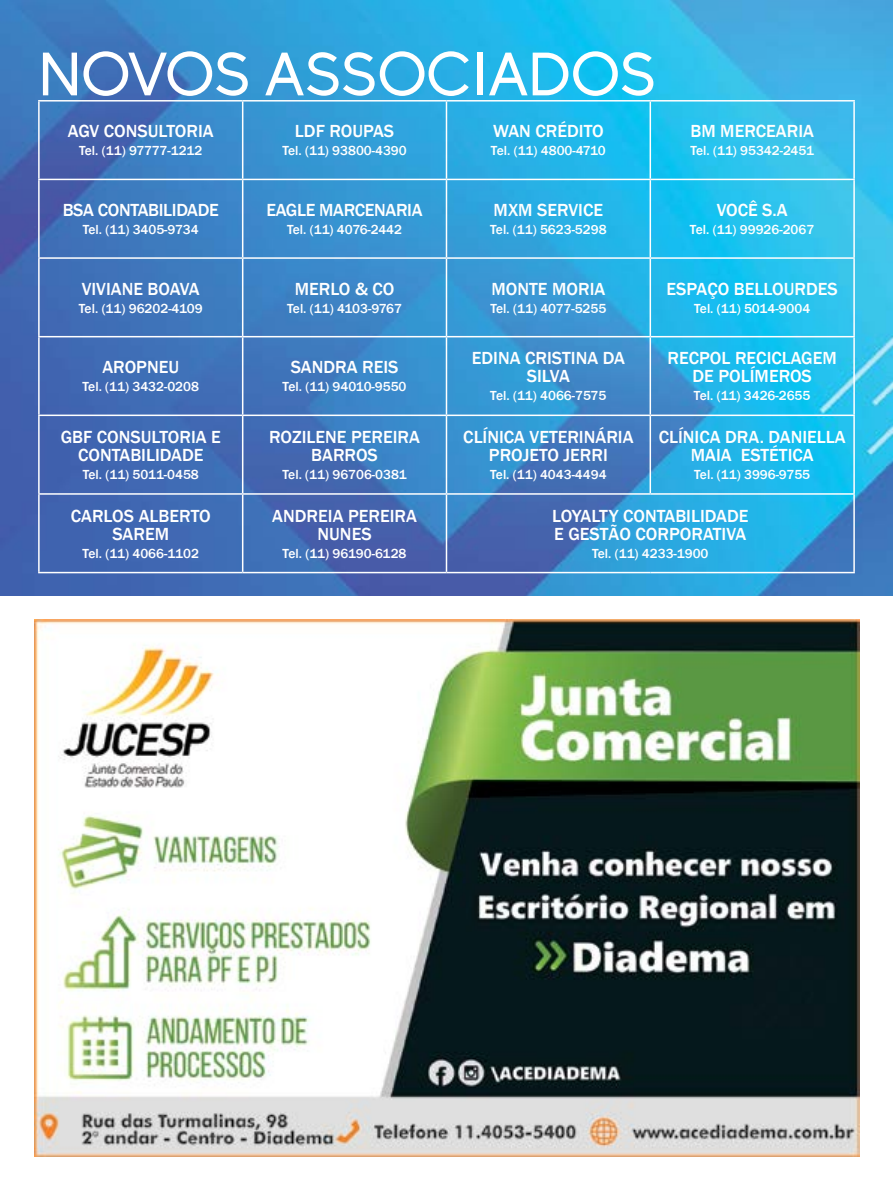
<style>
.page{position:relative;width:893px;height:1191px;background:#fff}
.page>*{position:absolute;margin:0;border:0;box-sizing:border-box;transform-origin:0 0}
.t1{font:60px "Biko";color:#fff}
.t2{font:500 18px/18px "Franklin Gothic";color:#fff;text-align:center}
.t3{font:500 18px "Franklin Gothic";letter-spacing:-.02em;color:#fff}
.t4{font:500 13.5px "Franklin Gothic";color:#fff}
</style>
<div class="page">
<img style="left:0;top:0;width:893px;height:595px">
<img style="left:34px;top:620px;width:825px;height:536px">
<hr style="left:38px;top:102px;width:2px;height:77px;background:#fff">
<hr style="left:38px;top:180px;width:2px;height:77px;background:#fff">
<hr style="left:38px;top:259px;width:2px;height:77px;background:#fff">
<hr style="left:38px;top:337px;width:2px;height:77px;background:#fff">
<hr style="left:38px;top:416px;width:2px;height:77px;background:#fff">
<hr style="left:38px;top:495px;width:2px;height:77px;background:#fff">
<hr style="left:38px;top:100px;width:205px;height:2px;background:#fff">
<hr style="left:243px;top:100px;width:203px;height:2px;background:#fff">
<hr style="left:242px;top:102px;width:1px;height:77px;background:#fff">
<hr style="left:446px;top:100px;width:204px;height:2px;background:#fff">
<hr style="left:446px;top:102px;width:1px;height:77px;background:#fff">
<hr style="left:650px;top:100px;width:205px;height:2px;background:#fff">
<hr style="left:649px;top:102px;width:2px;height:77px;background:#fff">
<hr style="left:853px;top:102px;width:2px;height:77px;background:#fff">
<hr style="left:38px;top:179px;width:205px;height:1px;background:#fff">
<hr style="left:243px;top:179px;width:203px;height:1px;background:#fff">
<hr style="left:242px;top:180px;width:1px;height:77px;background:#fff">
<hr style="left:446px;top:179px;width:204px;height:1px;background:#fff">
<hr style="left:446px;top:180px;width:1px;height:77px;background:#fff">
<hr style="left:650px;top:179px;width:205px;height:1px;background:#fff">
<hr style="left:649px;top:180px;width:2px;height:77px;background:#fff">
<hr style="left:853px;top:180px;width:2px;height:77px;background:#fff">
<hr style="left:38px;top:257px;width:205px;height:2px;background:#fff">
<hr style="left:243px;top:257px;width:203px;height:2px;background:#fff">
<hr style="left:242px;top:259px;width:1px;height:77px;background:#fff">
<hr style="left:446px;top:257px;width:204px;height:2px;background:#fff">
<hr style="left:446px;top:259px;width:1px;height:77px;background:#fff">
<hr style="left:650px;top:257px;width:205px;height:2px;background:#fff">
<hr style="left:649px;top:259px;width:2px;height:77px;background:#fff">
<hr style="left:853px;top:259px;width:2px;height:77px;background:#fff">
<hr style="left:38px;top:336px;width:205px;height:1px;background:#fff">
<hr style="left:243px;top:336px;width:203px;height:1px;background:#fff">
<hr style="left:242px;top:337px;width:1px;height:77px;background:#fff">
<hr style="left:446px;top:336px;width:204px;height:1px;background:#fff">
<hr style="left:446px;top:337px;width:1px;height:77px;background:#fff">
<hr style="left:650px;top:336px;width:205px;height:1px;background:#fff">
<hr style="left:649px;top:337px;width:2px;height:77px;background:#fff">
<hr style="left:853px;top:337px;width:2px;height:77px;background:#fff">
<hr style="left:38px;top:414px;width:205px;height:2px;background:#fff">
<hr style="left:243px;top:414px;width:203px;height:2px;background:#fff">
<hr style="left:242px;top:416px;width:1px;height:77px;background:#fff">
<hr style="left:446px;top:414px;width:204px;height:2px;background:#fff">
<hr style="left:446px;top:416px;width:1px;height:77px;background:#fff">
<hr style="left:650px;top:414px;width:205px;height:2px;background:#fff">
<hr style="left:649px;top:416px;width:2px;height:77px;background:#fff">
<hr style="left:853px;top:416px;width:2px;height:77px;background:#fff">
<hr style="left:38px;top:493px;width:205px;height:2px;background:#fff">
<hr style="left:243px;top:493px;width:203px;height:2px;background:#fff">
<hr style="left:242px;top:495px;width:1px;height:77px;background:#fff">
<hr style="left:446px;top:493px;width:204px;height:2px;background:#fff">
<hr style="left:446px;top:495px;width:1px;height:77px;background:#fff">
<hr style="left:650px;top:493px;width:205px;height:2px;background:#fff">
<hr style="left:853px;top:495px;width:2px;height:77px;background:#fff">
<hr style="left:38px;top:572px;width:205px;height:1px;background:#fff">
<hr style="left:243px;top:572px;width:203px;height:1px;background:#fff">
<hr style="left:446px;top:572px;width:204px;height:1px;background:#fff">
<hr style="left:650px;top:572px;width:205px;height:1px;background:#fff">
<h1 class="t1" style="left:38px;top:41px;width:620px">NOVOS ASSOCIADOS</h1>
<h2 class="t2" style="left:68px;top:123px;width:147px">AGV CONSULTORIA</h2>
<p class="t4" style="left:79px;top:143px;width:125px">Tel. (11) 97777-1212</p>
<h2 class="t2" style="left:493px;top:123px;width:112px">WAN CRÉDITO</h2>
<p class="t4" style="left:491px;top:143px;width:116px">Tel. (11) 4800-4710</p>
<h2 class="t2" style="left:295px;top:123px;width:101px">LDF ROUPAS</h2>
<p class="t4" style="left:282px;top:143px;width:126px">Tel. (11) 93800-4390</p>
<h2 class="t2" style="left:690px;top:123px;width:125px">BM MERCEARIA</h2>
<p class="t4" style="left:690px;top:143px;width:125px">Tel. (11) 95342-2451</p>
<h2 class="t3" style="left:63px;top:199px;width:158px">BSA CONTABILIDADE</h2>
<p class="t4" style="left:83px;top:221px;width:118px">Tel. (11) 3405-9734</p>
<h2 class="t3" style="left:267px;top:199px;width:157px">EAGLE MARCENARIA</h2>
<p class="t4" style="left:287px;top:221px;width:117px">Tel. (11) 4076-2442</p>
<h2 class="t2" style="left:494px;top:201px;width:111px">MXM SERVICE</h2>
<p class="t4" style="left:490px;top:221px;width:118px">Tel. (11) 5623-5298</p>
<h2 class="t2" style="left:717px;top:201px;width:73px">VOCÊ S.A</h2>
<p class="t4" style="left:690px;top:221px;width:126px">Tel. (11) 99926-2067</p>
<h2 class="t2" style="left:82px;top:280px;width:120px">VIVIANE BOAVA</h2>
<p class="t4" style="left:79px;top:300px;width:125px">Tel. (11) 96202-4109</p>
<h2 class="t2" style="left:102px;top:358px;width:78px">AROPNEU</h2>
<p class="t4" style="left:83px;top:378px;width:118px">Tel. (11) 3432-0208</p>
<h2 class="t2" style="left:295px;top:280px;width:101px">MERLO &amp; CO</h2>
<p class="t4" style="left:287px;top:300px;width:116px">Tel. (11) 4103-9767</p>
<h2 class="t2" style="left:291px;top:358px;width:109px">SANDRA REIS</h2>
<p class="t4" style="left:283px;top:378px;width:125px">Tel. (11) 94010-9550</p>
<h2 class="t2" style="left:491px;top:280px;width:115px">MONTE MORIA</h2>
<p class="t4" style="left:490px;top:300px;width:117px">Tel. (11) 4077-5255</p>
<h2 class="t2" style="left:472px;top:349px;width:155px">EDINA CRISTINA DA<br>SILVA</h2>
<p class="t4" style="left:490px;top:387px;width:118px">Tel. (11) 4066-7575</p>
<h2 class="t2" style="left:667px;top:280px;width:173px">ESPAÇO BELLOURDES</h2>
<p class="t4" style="left:694px;top:300px;width:118px">Tel. (11) 5014-9004</p>
<h2 class="t2" style="left:667px;top:349px;width:171px">RECPOL RECICLAGEM<br>DE POLÍMEROS</h2>
<p class="t4" style="left:694px;top:387px;width:118px">Tel. (11) 3426-2655</p>
<h2 class="t2" style="left:61px;top:428px;width:162px">GBF CONSULTORIA E<br>CONTABILIDADE</h2>
<p class="t4" style="left:83px;top:466px;width:118px">Tel. (11) 5011-0458</p>
<h2 class="t2" style="left:71px;top:507px;width:141px">CARLOS ALBERTO<br>SAREM</h2>
<p class="t4" style="left:83px;top:545px;width:118px">Tel. (11) 4066-1102</p>
<h2 class="t2" style="left:269px;top:428px;width:152px">ROZILENE PEREIRA<br>BARROS</h2>
<p class="t4" style="left:282px;top:466px;width:126px">Tel. (11) 96706-0381</p>
<h2 class="t2" style="left:272px;top:507px;width:146px">ANDREIA PEREIRA<br>NUNES</h2>
<p class="t4" style="left:283px;top:545px;width:125px">Tel. (11) 96190-6128</p>
<h2 class="t2" style="left:463px;top:428px;width:172px">CLÍNICA VETERINÁRIA<br>PROJETO JERRI</h2>
<p class="t4" style="left:490px;top:466px;width:118px">Tel. (11) 4043-4494</p>
<h2 class="t2" style="left:659px;top:428px;width:189px">CLÍNICA DRA. DANIELLA<br>MAIA ESTÉTICA</h2>
<p class="t4" style="left:694px;top:466px;width:118px">Tel. (11) 3996-9755</p>
<h2 class="t2" style="left:552px;top:507px;width:198px;text-align:left">LOYALTY CONTABILIDADE<br>E GESTÃO CORPORATIVA</h2>
<p class="t4" style="left:592px;top:545px;width:118px">Tel. (11) 4233-1900</p>
</div>
